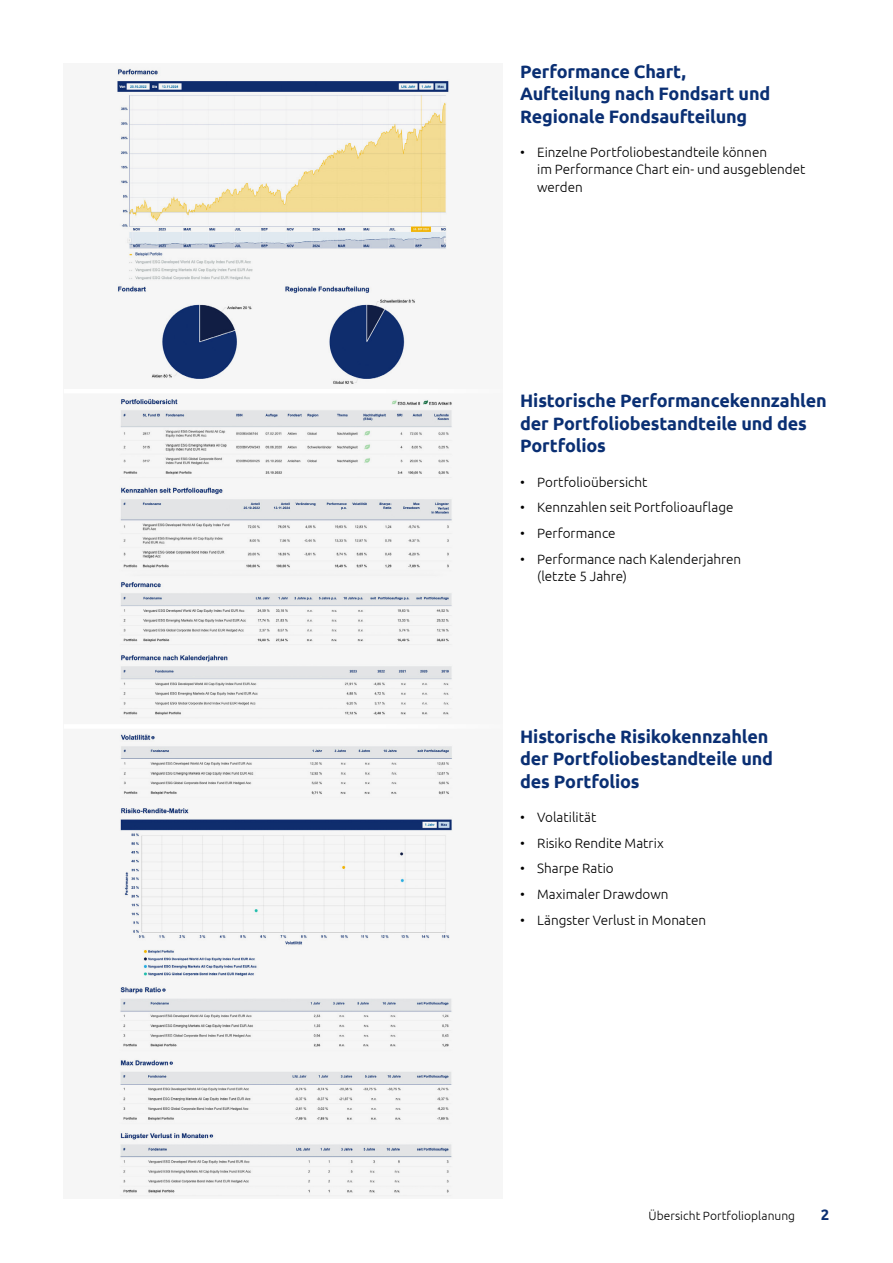
<style>
.page{position:relative;width:893px;height:1263px;background:#fff}
.page>*{position:absolute;margin:0;border:0;box-sizing:border-box;transform-origin:0 0}
.t1{font:700 18px/22.5px "Ubuntu";letter-spacing:-.01em;color:#0a2f73}
.t2{font:700 15px "Ubuntu";color:#0a2f73}
.t3{font:300 13.5px/17.2px "Ubuntu";color:#000}
.t4{font:300 12px "Ubuntu";letter-spacing:.005em;color:#000}
</style>
<div class="page">
<div style="left:64px;top:64px;width:439px;height:1135px;background:#f6f6f6"></div>
<img style="left:117px;top:69px;width:335px;height:1124px">
<hr style="left:64px;top:389px;width:439px;height:4px;background:#fff">
<div style="left:64px;top:724px;width:439px;height:5px;background:#fff"></div>
<h1 class="t1" style="left:520px;top:60px;width:252px">Performance Chart,<br>Aufteilung nach Fondsart und<br>Regionale Fondsaufteilung</h1>
<p class="t3" style="left:537px;top:143px;width:270px;text-indent:-17px">• Einzelne Portfoliobestandteile können<br>im Performance Chart ein- und ausgeblendet werden</p>
<h1 class="t1" style="left:520px;top:389px;width:308px">Historische Performancekennzahlen der Portfoliobestandteile und des<br>Portfolios</h1>
<p class="t3" style="left:520px;top:473px;width:129px">• Portfolioübersicht</p>
<p class="t3" style="left:520px;top:499px;width:215px">• Kennzahlen seit Portfolioauflage</p>
<p class="t3" style="left:520px;top:524px;width:97px">• Performance</p>
<p class="t3" style="left:537px;top:550px;width:205px;text-indent:-17px">• Performance nach Kalenderjahren (letzte 5 Jahre)</p>
<h1 class="t1" style="left:520px;top:725px;width:254px">Historische Risikokennzahlen der Portfoliobestandteile und des Portfolios</h1>
<p class="t3" style="left:520px;top:808px;width:78px">• Volatilität</p>
<p class="t3" style="left:520px;top:834px;width:145px">• Risiko Rendite Matrix</p>
<p class="t3" style="left:520px;top:860px;width:95px">• Sharpe Ratio</p>
<p class="t3" style="left:520px;top:885px;width:150px">• Maximaler Drawdown</p>
<p class="t3" style="left:520px;top:911px;width:187px">• Längster Verlust in Monaten</p>
<p class="t4" style="left:648px;top:1209px;width:148px">Übersicht Portfolioplanung</p>
<p class="t2" style="left:821px;top:1206px;width:10px">2</p>
</div>
